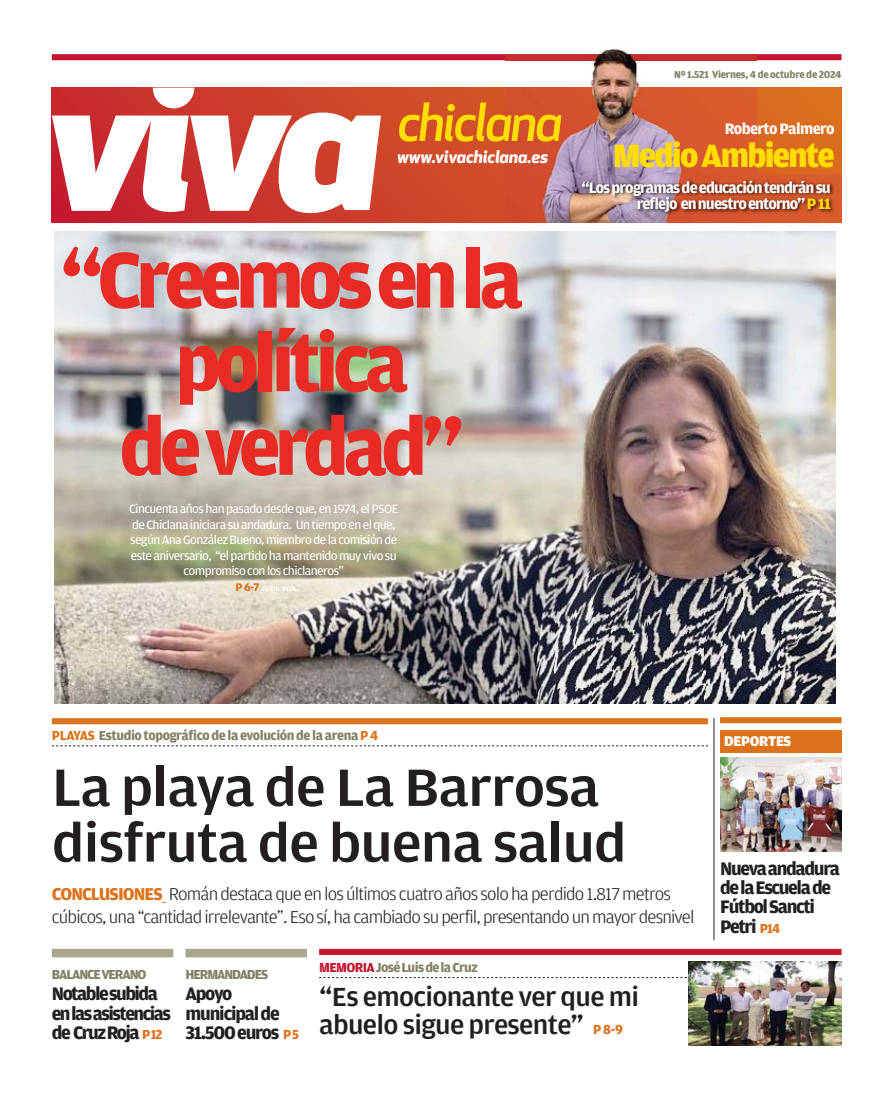
<style>
.page{position:relative;width:893px;height:1094px;background:#fff}
.page>*{position:absolute;margin:0;border:0;box-sizing:border-box;transform-origin:0 0}
.t1{font:700 83.55px/83.6px "Amplitude";letter-spacing:-.075em;color:#e82b25;text-align:center}
.t2{font:500 55.65px/55.7px "Amplitude";letter-spacing:-.02em;color:#231f20;scale:1.1 1}
.t3{font:italic 500 51.45px "Apex New";letter-spacing:-.045em;color:#fd0}
.t4{font:900 34.2px "Amplitude";letter-spacing:-.05em;color:#fd0}
.t5{font:500 27.9px/27.9px "Amplitude";letter-spacing:-.025em;color:#231f20;scale:1.05 1}
.t6{font:700 19.35px/19.4px "Amplitude";letter-spacing:-.07em;color:#231f20}
.t7{font:300 18.15px/22.2px "Amplitude";letter-spacing:-.045em;color:#231f20;scale:1.05 1}
.t8{font:italic 700 17.1px "Apex New";letter-spacing:-.005em;color:#fff}
.t9{font:700 16.05px/16px "Amplitude";letter-spacing:-.055em;color:#fff;text-align:right}
.t10{font:700 16.05px "Amplitude";letter-spacing:-.035em;color:#fff}
.t11{font:900 15px "Amplitude";letter-spacing:-.025em;color:#fff}
.t12{font:700 13.95px "Amplitude";letter-spacing:-.03em;color:#827f64}
.t13{font:700 13.95px "Amplitude";letter-spacing:-.08em;color:#827f64}
.t14{font:700 13.95px "Amplitude";letter-spacing:-.05em;color:#827f64}
.t15{font:12.9px/15.5px "Amplitude";letter-spacing:-.045em;color:#fff;text-align:center;scale:1.05 1}
.t16{font:700 10.65px "Amplitude";letter-spacing:-.025em;color:#827f64}
.t17{font:700 6.9px "Amplitude";letter-spacing:-.025em;color:#fff}
.s1{font-size:11.85px;color:#dc721c}
.s2{color:#fd0}
.s3{color:#dc721c}
.s4{font-weight:700;color:#dc721c}
.s5{font-size:13.95px;color:#dc721c}
.s6{color:#c4122f}
.s7{font-weight:700;font-size:13.95px;color:#dc721c}
</style>
<div class="page">
<img style="left:54px;top:231px;width:781px;height:472px">
<svg style="left:52px;top:88px;width:789px;height:135px;background:#d14f26"></svg>
<div style="left:52px;top:54px;width:789px;height:6px;background:#c4122f"></div>
<div style="left:319px;top:948px;width:522px;height:7px;background:#c4122f"></div>
<svg style="left:319px;top:977px;width:368px;height:1px"></svg>
<div style="left:52px;top:948px;width:121px;height:9px;background:#a9a790"></div>
<div style="left:185px;top:948px;width:122px;height:9px;background:#a9a790"></div>
<img style="left:505px;top:48px;width:251px;height:127px">
<img style="left:505px;top:175px;width:59px;height:47px">
<svg style="left:52px;top:88px;width:329px;height:125px"></svg>
<div style="left:720px;top:730px;width:121px;height:22px;background:#dc721c"></div>
<hr style="left:713px;top:718px;width:1px;height:222px;background:#231f20">
<div style="left:720px;top:717px;width:121px;height:6px;background:#dc721c"></div>
<div style="left:52px;top:718px;width:655px;height:6px;background:#dc721c"></div>
<svg style="left:52px;top:745px;width:655px;height:1px"></svg>
<img style="left:720px;top:757px;width:121px;height:95px">
<img style="left:688px;top:961px;width:153px;height:84px">
<img style="left:564px;top:175px;width:278px;height:48px">
<h3 class="t3" style="left:397px;top:93px;width:167px">chiclana</h3>
<h3 class="t8" style="left:397px;top:147px;width:152px">www.vivachiclana.es</h3>
<h1 class="t1" style="left:60px;top:243px;width:464px">“Creemos en la política<br>de verdad”</h1>
<p class="t15" style="left:129px;top:502px;width:258px">Cincuenta años han pasado desde que, en 1974, el PSOE de Chiclana iniciara su andadura. Un tiempo en el que, según Ana González Bueno, miembro de la comisión de este aniversario, “el partido ha mantenido muy vivo su compromiso con los chiclaneros”</p>
<p class="t17" style="left:235px;top:585px;width:62px"><span class="s1">P 6-7</span> FOTO: VIVA</p>
<p class="t16" style="left:674px;top:70px;width:169px">Nº 1.521 Viernes, 4 de octubre de 2024</p>
<p class="t10" style="left:724px;top:122px;width:111px">Roberto Palmero</p>
<h3 class="t4" style="left:613px;top:142px;width:223px">Medio Ambiente</h3>
<p class="t9" style="left:581px;top:180px;width:251px">“Los programas de educación tendrán su reflejo en nuestro entorno” <span class="s2">P 11</span></p>
<p class="t12" style="left:52px;top:729px;width:328px"><span class="s3">PLAYAS</span> Estudio topográfico de la evolución de la arena <span class="s3">P 4</span></p>
<p class="t11" style="left:724px;top:735px;width:68px">DEPORTES</p>
<h2 class="t2" style="left:52px;top:763px;width:524px">La playa de La Barrosa disfruta de buena salud</h2>
<h3 class="t7" style="left:52px;top:884px;width:613px"><span class="s4">CONCLUSIONES</span><span class="s3">_</span> Román destaca que en los últimos cuatro años solo ha perdido 1.817 metros cúbicos, una “cantidad irrelevante”. Eso sí, ha cambiado su perfil, presentando un mayor desnivel</h3>
<p class="t13" style="left:52px;top:969px;width:96px">BALANCE VERANO</p>
<h3 class="t6" style="left:52px;top:985px;width:121px">Notable subida en las asistencias de Cruz Roja <span class="s5">P 12</span></h3>
<p class="t13" style="left:185px;top:969px;width:84px">HERMANDADES</p>
<h3 class="t6" style="left:185px;top:985px;width:115px">Apoyo municipal de<br>31.500 euros <span class="s5">P 5</span></h3>
<p class="t14" style="left:319px;top:962px;width:160px"><span class="s6">MEMORIA</span>José Luis de la Cruz</p>
<h3 class="t5" style="left:319px;top:984px;width:306px">“Es emocionante ver que mi abuelo sigue presente” <span class="s7">P 8-9</span></h3>
<h3 class="t6" style="left:720px;top:860px;width:121px">Nueva andadura de la Escuela de<br>Fútbol Sancti<br>Petri <span class="s5">P14</span></h3>
</div>
